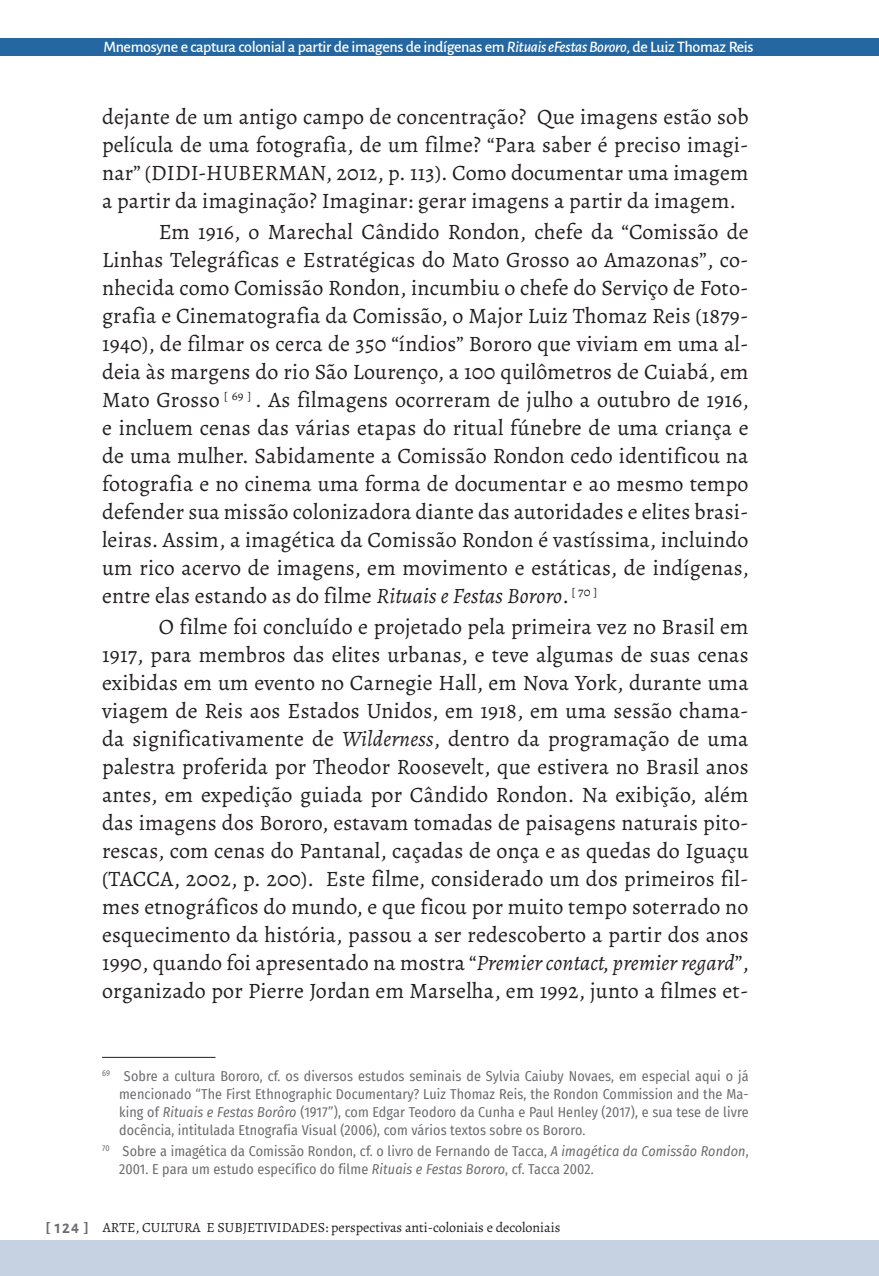
<style>
.page{position:relative;width:879px;height:1276px;background:#fff}
.page>*{position:absolute;margin:0;border:0;box-sizing:border-box;transform-origin:0 0}
.t1{font:22px/28px "Alegreya";letter-spacing:.01em;color:#231f20;text-align:justify}
.t2{font:500 16px "Alegreya Sans";letter-spacing:-.025em;color:#fff}
.t3{font:14px/18px "Fira Sans Condensed";letter-spacing:.01em;color:#6c6d70;text-align:justify}
.t4{font:14px "Alegreya";color:#231f20}
.s1{font-style:italic}
.s2{font-family:"Alegreya Sans";font-weight:700;font-size:16px;color:#6c6d70}
</style>
<div class="page">
<div style="left:0;top:38px;width:879px;height:18px;background:#2567a1"></div>
<div style="left:0;top:1240px;width:878px;height:36px;background:#c6d1e2"></div>
<hr style="left:877px;top:1240px;width:2px;height:36px;background:#c6d1e2">
<hr style="left:102px;top:1057px;width:113px;height:1px;background:#231f20">
<p class="t2" style="left:103px;top:36px;width:651px">Mnemosyne e captura colonial a partir de imagens de indígenas em <span class="s1">Rituais eFestas Bororo</span>, de Luiz Thomaz Reis</p>
<p class="t1" style="left:102px;top:103px;width:648px">dejante de um antigo campo de concentração? Que imagens estão sob película de uma fotografia, de um filme? “Para saber é preciso imagi&shy;nar” (DIDI-HUBERMAN, 2012, p. 113). Como documentar uma imagem a partir da imaginação? Imaginar: gerar imagens a partir da imagem.</p>
<p class="t1" style="left:102px;top:218px;width:648px;text-indent:57px">Em 1916, o Marechal Cândido Rondon, chefe da “Comissão de Linhas Telegráficas e Estratégicas do Mato Grosso ao Amazonas”, co&shy;nhecida como Comissão Rondon, incumbiu o chefe do Serviço de Foto&shy;grafia e Cinematografia da Comissão, o Major Luiz Thomaz Reis (1879- 1940), de filmar os cerca de 350 “índios” Bororo que viviam em uma al&shy;deia às margens do rio São Lourenço, a 100 quilômetros de Cuiabá, em Mato Grosso <sup>[</sup> <sup>69</sup> <sup>]</sup> . As filmagens ocorreram de julho a outubro de 1916, e incluem cenas das várias etapas do ritual fúnebre de uma criança e de uma mulher. Sabidamente a Comissão Rondon cedo identificou na fotografia e no cinema uma forma de documentar e ao mesmo tempo defender sua missão colonizadora diante das autoridades e elites brasi&shy;leiras. Assim, a imagética da Comissão Rondon é vastíssima, incluindo um rico acervo de imagens, em movimento e estáticas, de indígenas, entre elas estando as do filme <span class="s1">Rituais e Festas Bororo</span>. <sup>[</sup> <sup>70</sup> <sup>]</sup></p>
<p class="t1" style="left:102px;top:613px;width:648px;text-indent:57px">O filme foi concluído e projetado pela primeira vez no Brasil em 1917, para membros das elites urbanas, e teve algumas de suas cenas exibidas em um evento no Carnegie Hall, em Nova York, durante uma viagem de Reis aos Estados Unidos, em 1918, em uma sessão chama&shy;da significativamente de <span class="s1">Wilderness</span>, dentro da programação de uma palestra proferida por Theodor Roosevelt, que estivera no Brasil anos antes, em expedição guiada por Cândido Rondon. Na exibição, além das imagens dos Bororo, estavam tomadas de paisagens naturais pito&shy;rescas, com cenas do Pantanal, caçadas de onça e as quedas do Iguaçu (TACCA, 2002, p. 200). Este filme, considerado um dos primeiros fil&shy;mes etnográficos do mundo, e que ficou por muito tempo soterrado no esquecimento da história, passou a ser redescoberto a partir dos anos 1990, quando foi apresentado na mostra “<span class="s1">Premier contact, premier regard</span>”, organizado por Pierre Jordan em Marselha, em 1992, junto a filmes et-</p>
<p class="t3" style="left:119px;top:1066px;width:631px;text-indent:-17px"><sup>69</sup> Sobre a cultura Bororo, cf. os diversos estudos seminais de Sylvia Caiuby Novaes, em especial aqui o já mencionado “The First Ethnographic Documentary? Luiz Thomaz Reis, the Rondon Commission and the Ma&shy;king of <span class="s1">Rituais e Festas Borôro</span> (1917”), com Edgar Teodoro da Cunha e Paul Henley (2017), e sua tese de livre docência, intitulada Etnografia Visual (2006), com vários textos sobre os Bororo.</p>
<p class="t3" style="left:119px;top:1141px;width:631px;text-indent:-17px"><sup>70</sup> Sobre a imagética da Comissão Rondon, cf. o livro de Fernando de Tacca, <span class="s1">A imagética da Comissão Rondon</span>,<br>2001. E para um estudo específico do filme <span class="s1">Rituais e Festas Bororo</span>, cf. Tacca 2002.</p>
<p class="t4" style="left:45px;top:1218px;width:516px"><span class="s2">[ 124 ]</span> ARTE, CULTURA E SUBJETIVIDADES: perspectivas anti-coloniais e decoloniais</p>
</div>
